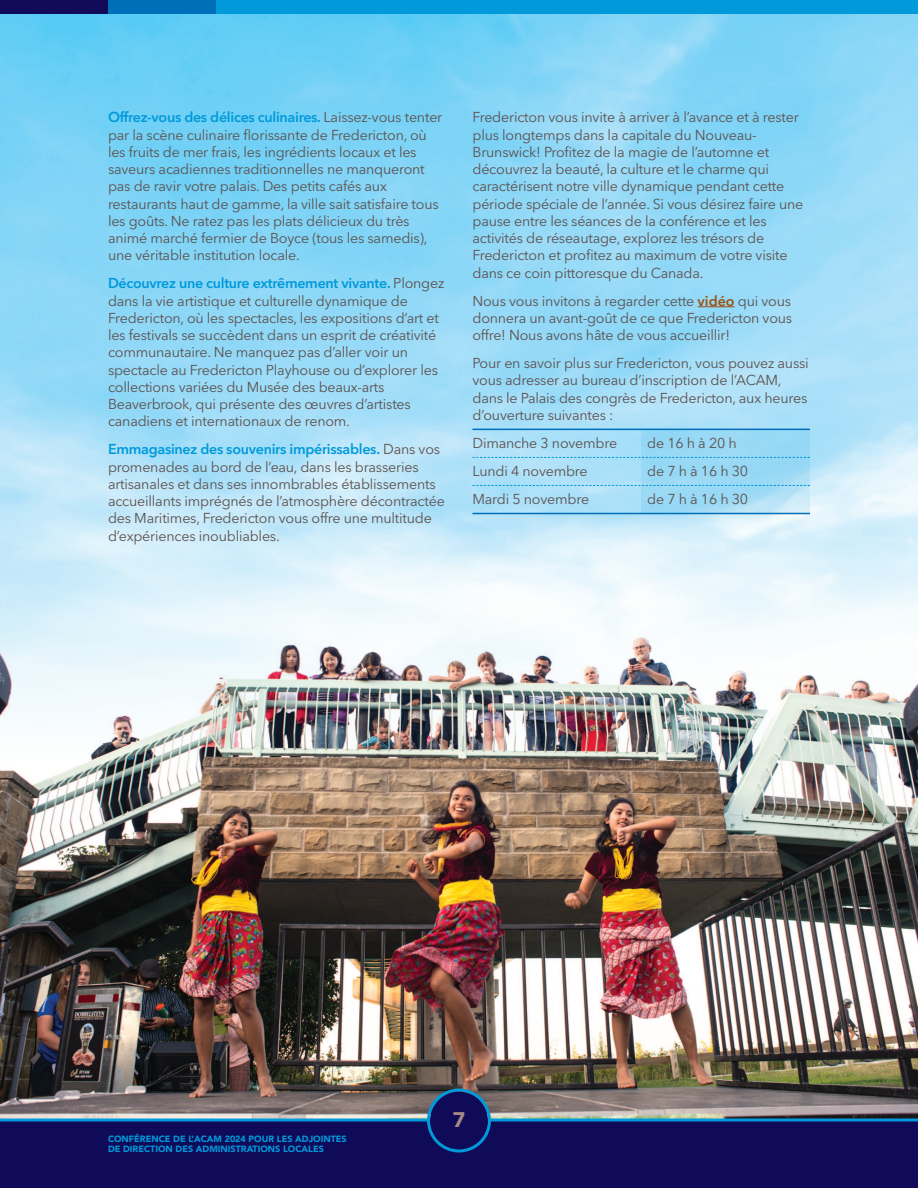
<style>
.page{position:relative;width:918px;height:1188px;background:#fff}
.page>*{position:absolute;margin:0;border:0;box-sizing:border-box;transform-origin:0 0}
.t1{font:900 21px "Avenir";color:#a58a84}
.t2{font:14.25px/17.2px "Avenir Next";letter-spacing:-.015em;color:#5d514e}
.t3{font:900 9px/10.5px "Avenir";color:#009ada}
.s1{font-weight:600;color:#009ada}
.s2{font-weight:600;color:#9d5010}
</style>
<div class="page">
<img style="left:0;top:14px;width:918px;height:1104px">
<div style="left:641px;top:429px;width:169px;height:83px;background:#009ada;opacity:.1"></div>
<div style="left:0;top:1121px;width:918px;height:67px;background:#0f0b59"></div>
<div style="left:108px;top:0;width:108px;height:14px;background:#006fba"></div>
<div style="left:0;top:0;width:108px;height:14px;background:#0f0b59"></div>
<div style="left:216px;top:0;width:702px;height:14px;background:#009ada"></div>
<svg style="left:427px;top:1089px;width:64px;height:63px"></svg>
<hr style="left:698px;top:306px;width:37px;height:1px;background:#9d5010">
<hr style="left:472px;top:429px;width:338px;height:1px;background:#006fba">
<svg style="left:472px;top:457px;width:338px;height:1px"></svg>
<svg style="left:472px;top:485px;width:338px;height:1px"></svg>
<hr style="left:472px;top:513px;width:338px;height:1px;background:#006fba">
<hr style="left:490px;top:1118px;width:428px;height:3px;background:#009ada">
<hr style="left:0;top:1118px;width:428px;height:3px;background:#009ada">
<p class="t2" style="left:108px;top:110px;width:336px"><span class="s1">Offrez-vous des délices culinaires.</span> Laissez-vous tenter par la scène culinaire florissante de Fredericton, où les fruits de mer frais, les ingrédients locaux et les saveurs acadiennes traditionnelles ne manqueront pas de ravir votre palais. Des petits cafés aux restaurants haut de gamme, la ville sait satisfaire tous les goûts. Ne ratez pas les plats délicieux du très animé marché fermier de Boyce (tous les samedis), une véritable institution locale.</p>
<p class="t2" style="left:108px;top:276px;width:338px"><span class="s1">Découvrez une culture extrêmement vivante.</span> Plongez dans la vie artistique et culturelle dynamique de Fredericton, où les spectacles, les expositions d’art et les festivals se succèdent dans un esprit de créativité communautaire. Ne manquez pas d’aller voir un spectacle au Fredericton Playhouse ou d’explorer les collections variées du Musée des beaux-arts Beaverbrook, qui présente des œuvres d’artistes canadiens et internationaux de renom.</p>
<p class="t2" style="left:108px;top:442px;width:338px"><span class="s1">Emmagasinez des souvenirs impérissables.</span> Dans vos promenades au bord de l’eau, dans les brasseries artisanales et dans ses innombrables établissements accueillants imprégnés de l’atmosphère décontractée des Maritimes, Fredericton vous offre une multitude d’expériences inoubliables.</p>
<p class="t2" style="left:472px;top:110px;width:332px">Fredericton vous invite à arriver à l’avance et à rester plus longtemps dans la capitale du Nouveau-Brunswick! Profitez de la magie de l’automne et découvrez la beauté, la culture et le charme qui caractérisent notre ville dynamique pendant cette période spéciale de l’année. Si vous désirez faire une pause entre les séances de la conférence et les activités de réseautage, explorez les trésors de Fredericton et profitez au maximum de votre visite dans ce coin pittoresque du Canada.</p>
<p class="t2" style="left:472px;top:293px;width:321px;text-align:justify">Nous vous invitons à regarder cette <span class="s2">vidéo</span> qui vous donnera un avant-goût de ce que Fredericton vous offre! Nous avons hâte de vous accueillir!</p>
<p class="t2" style="left:472px;top:356px;width:338px">Pour en savoir plus sur Fredericton, vous pouvez aussi vous adresser au bureau d’inscription de l’ACAM, dans le Palais des congrès de Fredericton, aux heures d’ouverture suivantes :</p>
<p class="t2" style="left:472px;top:436px;width:146px">Dimanche 3 novembre</p>
<p class="t2" style="left:647px;top:436px;width:91px">de 16 h à 20 h</p>
<p class="t2" style="left:472px;top:464px;width:117px">Lundi 4 novembre</p>
<p class="t2" style="left:647px;top:464px;width:102px">de 7 h à 16 h 30</p>
<p class="t2" style="left:472px;top:492px;width:118px">Mardi 5 novembre</p>
<p class="t2" style="left:647px;top:492px;width:102px">de 7 h à 16 h 30</p>
<p class="t3" style="left:108px;top:1134px;width:240px">CONFÉRENCE DE L’ACAM 2024 POUR LES ADJOINTES<br>DE DIRECTION DES ADMINISTRATIONS LOCALES</p>
<p class="t1" style="left:453px;top:1111px;width:14px">7</p>
</div>
